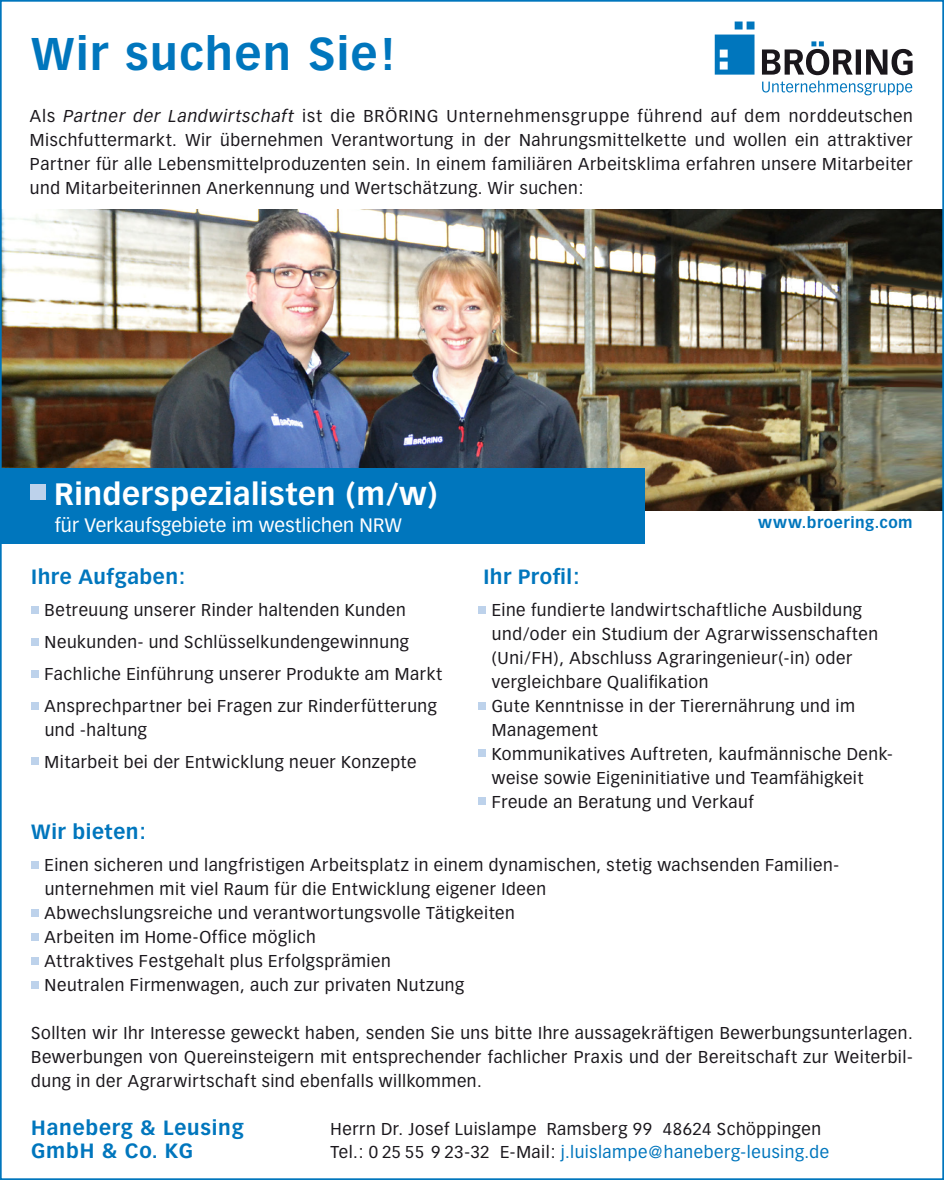
<style>
.page{position:relative;width:944px;height:1180px;background:#fff}
.page>*{position:absolute;margin:0;border:0;box-sizing:border-box;transform-origin:0 0}
.t1{font:700 45px "Vectora LH";letter-spacing:.03em;color:#0076bd}
.Headline{font:700 30.38px "Vectora LH";letter-spacing:.015em;color:#fff}
.Headline-2{font:700 20.25px "Vectora LH";letter-spacing:.035em;color:#0076bd}
.Headline-3{font:19.12px "Vectora LH";letter-spacing:.01em;color:#fff}
.Headline-4{font:16.88px/23.8px "Vectora LH";letter-spacing:.035em;color:#1a171c}
.t2{font:16.88px "Vectora LH";letter-spacing:.03em;color:#0076bd}
.t3{font:700 15.3px "Vectora LH";letter-spacing:.04em;color:#0076bd}
.s1{font-style:italic}
.s2{color:#1a171c}
</style>
<div class="page">
<svg style="left:762px;top:81px;width:150px;height:14px"></svg>
<svg style="left:715px;top:22px;width:198px;height:53px"></svg>
<div style="left:31px;top:606px;width:8px;height:8px;background:#bdd2eb"></div>
<div style="left:31px;top:638px;width:8px;height:8px;background:#bdd2eb"></div>
<div style="left:31px;top:670px;width:8px;height:8px;background:#bdd2eb"></div>
<div style="left:31px;top:702px;width:8px;height:8px;background:#bdd2eb"></div>
<div style="left:31px;top:757px;width:8px;height:8px;background:#bdd2eb"></div>
<div style="left:478px;top:606px;width:8px;height:8px;background:#bdd2eb"></div>
<div style="left:478px;top:702px;width:8px;height:8px;background:#bdd2eb"></div>
<div style="left:478px;top:749px;width:8px;height:8px;background:#bdd2eb"></div>
<div style="left:478px;top:797px;width:8px;height:8px;background:#bdd2eb"></div>
<img style="left:3px;top:209px;width:938px;height:301px">
<div style="left:0;top:468px;width:644px;height:76px;background:#0076bd"></div>
<div style="left:30px;top:484px;width:16px;height:16px;background:#bdd2eb"></div>
<div style="left:31px;top:861px;width:8px;height:8px;background:#bdd2eb"></div>
<div style="left:31px;top:909px;width:8px;height:8px;background:#bdd2eb"></div>
<div style="left:31px;top:933px;width:8px;height:8px;background:#bdd2eb"></div>
<div style="left:31px;top:957px;width:8px;height:8px;background:#bdd2eb"></div>
<div style="left:31px;top:981px;width:8px;height:8px;background:#bdd2eb"></div>
<p class="t1" style="left:31px;top:27px;width:366px">Wir suchen Sie!</p>
<p class="Headline-4" style="left:30px;top:104px;width:884px;text-align:justify">Als <span class="s1">Partner der Landwirtschaft</span> ist die BRÖRING Unternehmensgruppe führend auf dem norddeutschen Mischfuttermarkt. Wir übernehmen Verantwortung in der Nahrungsmittelkette und wollen ein attraktiver Partner für alle Lebensmittelproduzenten sein. In einem familiären Arbeitsklima erfahren unsere Mitarbeiter und Mitarbeiterinnen Anerkennung und Wertschätzung. Wir suchen:</p>
<p class="Headline" style="left:54px;top:475px;width:385px">Rinderspezialisten (m/w)</p>
<p class="Headline-3" style="left:55px;top:513px;width:348px">für Verkaufsgebiete im westlichen NRW</p>
<p class="Headline-2" style="left:31px;top:565px;width:155px">Ihre Aufgaben:</p>
<p class="Headline-4" style="left:45px;top:598px;width:363px">Betreuung unserer Rinder haltenden Kunden</p>
<p class="Headline-4" style="left:45px;top:630px;width:366px">Neukunden- und Schlüsselkundengewinnung</p>
<p class="Headline-4" style="left:45px;top:662px;width:399px">Fachliche Einführung unserer Produkte am Markt</p>
<p class="Headline-4" style="left:45px;top:694px;width:394px">Ansprechpartner bei Fragen zur Rinderfütterung und -haltung</p>
<p class="Headline-4" style="left:45px;top:750px;width:373px">Mitarbeit bei der Entwicklung neuer Konzepte</p>
<p class="t3" style="left:758px;top:514px;width:156px">www.broering.com</p>
<p class="Headline-2" style="left:483px;top:565px;width:97px">Ihr Profil:</p>
<p class="Headline-4" style="left:492px;top:598px;width:388px">Eine fundierte landwirtschaftliche Ausbildung und/oder ein Studium der Agrarwissenschaften (Uni/FH), Abschluss Agraringenieur(-in) oder vergleichbare Qualifikation</p>
<p class="Headline-4" style="left:492px;top:694px;width:365px">Gute Kenntnisse in der Tierernährung und im<br>Management</p>
<p class="Headline-4" style="left:492px;top:742px;width:403px">Kommunikatives Auftreten, kaufmännische Denk&shy;weise sowie Eigeninitiative und Teamfähigkeit</p>
<p class="Headline-4" style="left:492px;top:790px;width:263px">Freude an Beratung und Verkauf</p>
<p class="Headline-2" style="left:31px;top:820px;width:116px">Wir bieten:</p>
<p class="Headline-4" style="left:45px;top:854px;width:796px">Einen sicheren und langfristigen Arbeitsplatz in einem dynamischen, stetig wachsenden Familien&shy;unternehmen mit viel Raum für die Entwicklung eigener Ideen</p>
<p class="Headline-4" style="left:45px;top:901px;width:472px">Abwechslungsreiche und verantwortungsvolle Tätigkeiten</p>
<p class="Headline-4" style="left:45px;top:925px;width:273px">Arbeiten im Home-Office möglich</p>
<p class="Headline-4" style="left:45px;top:949px;width:348px">Attraktives Festgehalt plus Erfolgsprämien</p>
<p class="Headline-4" style="left:45px;top:973px;width:421px">Neutralen Firmenwagen, auch zur privaten Nutzung</p>
<p class="Headline-4" style="left:31px;top:1021px;width:883px;text-align:justify">Sollten wir Ihr Interesse geweckt haben, senden Sie uns bitte Ihre aussagekräftigen Bewerbungsunterlagen.<br>Bewerbungen von Quereinsteigern mit entsprechender fachlicher Praxis und der Bereitschaft zur Weiterbil&shy;dung in der Agrarwirtschaft sind ebenfalls willkommen.</p>
<p class="Headline-2" style="left:31px;top:1115px;width:214px">Haneberg &amp; Leusing</p>
<p class="Headline-4" style="left:330px;top:1117px;width:492px">Herrn Dr. Josef Luislampe Ramsberg 99 48624 Schöppingen</p>
<p class="Headline-2" style="left:31px;top:1139px;width:163px">GmbH &amp; Co. KG</p>
<p class="t2" style="left:331px;top:1142px;width:500px"><span class="s2">Tel.: 0 25 55 9 23-32 E-Mail:</span> j.luislampe@haneberg-leusing.de</p>
</div>
